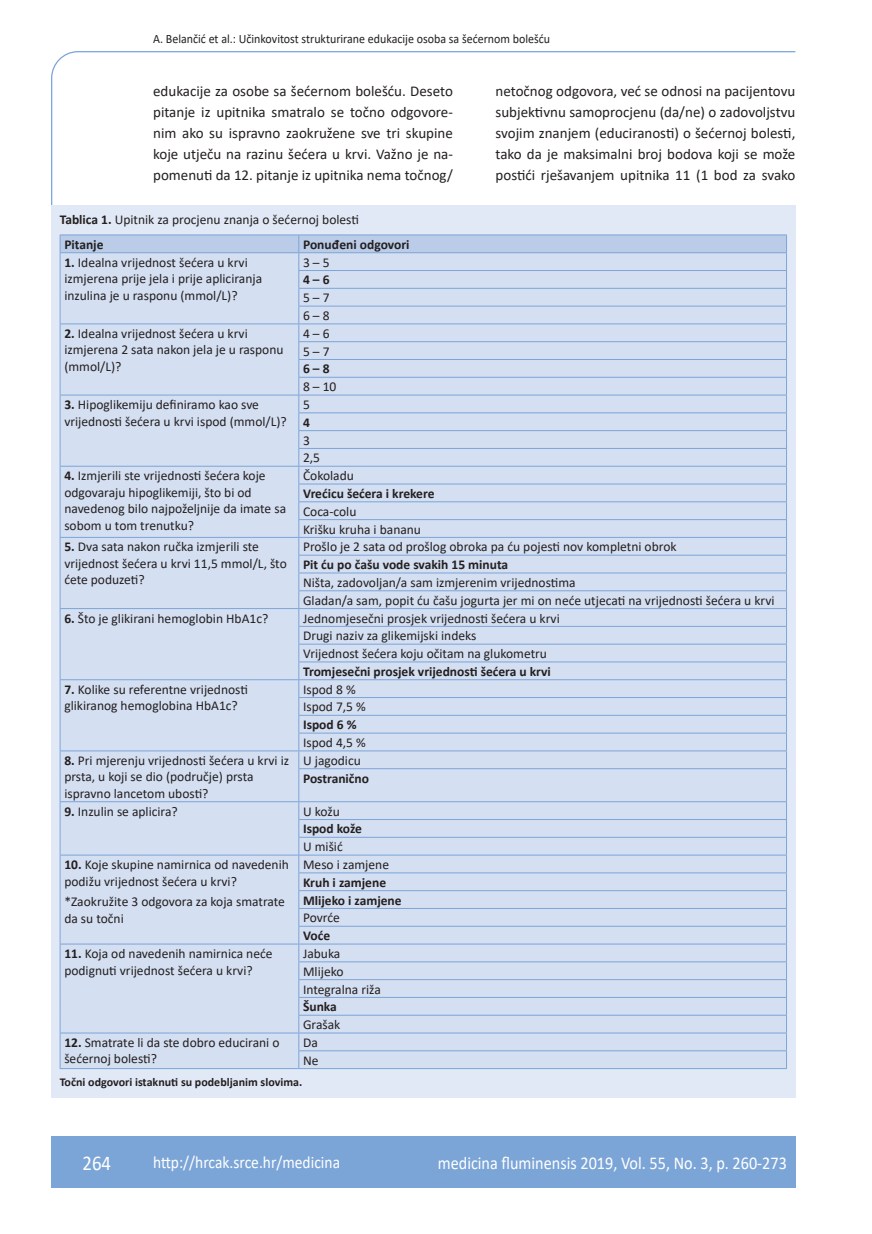
<style>
.page{position:relative;width:872px;height:1234px;background:#fff}
.page>*{position:absolute;margin:0;border:0;box-sizing:border-box;transform-origin:0 0}
.t1{font:21px "Calibri";color:#fff;scale:.9 1}
.t2{font:18px "Calibri";color:#fff;scale:.9 1}
.t3{font:17.25px "Calibri";color:#fff;scale:.9 1}
.osnovni_tekst{font:15px/21px "Calibri";color:#231f20;text-align:justify}
.tablica{font:13.5px/16.5px "Calibri";color:#231f20}
.tablica-2{font:700 13.5px "Calibri";color:#231f20}
.potpis_slika{font:13.5px "Calibri";color:#231f20}
.glava{font:12.75px "Calibri";color:#231f20;scale:.94 1}
.legenda{font:700 12px "Calibri";color:#231f20}
.s1{font-weight:700}
</style>
<div class="page">
<svg style="left:51px;top:51px;width:745px;height:275px"></svg>
<div style="left:51px;top:1135px;width:744px;height:51px;background:#7ca5d7"></div>
<div style="left:51px;top:206px;width:744px;height:891px;background:#e1e9f6"></div>
<div style="left:61px;top:768px;width:725px;height:299px;background:#d4dff1"></div>
<hr style="left:60px;top:234px;width:239px;height:1px;background:#7ca5d7">
<hr style="left:299px;top:234px;width:488px;height:1px;background:#7ca5d7">
<hr style="left:60px;top:768px;width:1px;height:33px;background:#7ca5d7">
<svg style="left:60px;top:235px;width:727px;height:533px"></svg>
<hr style="left:298px;top:768px;width:489px;height:1px;background:#7ca5d7">
<hr style="left:298px;top:768px;width:1px;height:33px;background:#7ca5d7">
<hr style="left:786px;top:768px;width:1px;height:33px;background:#7ca5d7">
<hr style="left:60px;top:801px;width:239px;height:1px;background:#7ca5d7">
<hr style="left:299px;top:801px;width:488px;height:1px;background:#7ca5d7">
<hr style="left:298px;top:819px;width:489px;height:1px;background:#7ca5d7">
<hr style="left:298px;top:836px;width:489px;height:1px;background:#7ca5d7">
<hr style="left:60px;top:854px;width:239px;height:1px;background:#7ca5d7">
<hr style="left:299px;top:854px;width:488px;height:1px;background:#7ca5d7">
<hr style="left:298px;top:872px;width:489px;height:1px;background:#7ca5d7">
<hr style="left:298px;top:890px;width:489px;height:1px;background:#7ca5d7">
<hr style="left:298px;top:907px;width:489px;height:1px;background:#7ca5d7">
<hr style="left:298px;top:925px;width:489px;height:1px;background:#7ca5d7">
<hr style="left:60px;top:943px;width:239px;height:1px;background:#7ca5d7">
<hr style="left:299px;top:943px;width:488px;height:1px;background:#7ca5d7">
<hr style="left:298px;top:961px;width:489px;height:1px;background:#7ca5d7">
<hr style="left:298px;top:979px;width:489px;height:1px;background:#7ca5d7">
<hr style="left:298px;top:996px;width:489px;height:1px;background:#7ca5d7">
<hr style="left:298px;top:1014px;width:489px;height:1px;background:#7ca5d7">
<hr style="left:60px;top:1032px;width:239px;height:1px;background:#7ca5d7">
<svg style="left:60px;top:801px;width:1px;height:266px"></svg>
<hr style="left:60px;top:1067px;width:239px;height:1px;background:#7ca5d7">
<hr style="left:299px;top:1032px;width:488px;height:1px;background:#7ca5d7">
<hr style="left:298px;top:1050px;width:489px;height:1px;background:#7ca5d7">
<svg style="left:298px;top:801px;width:1px;height:266px"></svg>
<svg style="left:786px;top:801px;width:1px;height:266px"></svg>
<hr style="left:299px;top:1067px;width:488px;height:1px;background:#7ca5d7">
<p class="glava" style="left:153px;top:29px;width:424px">A. Belančić et al.: Učinkovitost strukturirane edukacije osoba sa šećernom bolešću</p>
<p class="osnovni_tekst" style="left:153px;top:80px;width:301px">edukacije za osobe sa šećernom bolešću. Deseto pitanje iz upitnika smatralo se točno odgovore&shy;nim ako su ispravno zaokružene sve tri skupine koje utječu na razinu šećera u krvi. Važno je na&shy;pomenuti da 12. pitanje iz upitnika nema točnog/</p>
<p class="osnovni_tekst" style="left:495px;top:80px;width:301px">netočnog odgovora, već se odnosi na pacijentovu subjektivnu samoprocjenu (da/ne) o zadovoljstvu svojim znanjem (educiranosti) o šećernoj bolesti, tako da je maksimalni broj bodova koji se može postići rješavanjem upitnika 11 (1 bod za svako</p>
<p class="potpis_slika" style="left:60px;top:210px;width:301px"><span class="s1">Tablica 1.</span> Upitnik za procjenu znanja o šećernoj bolesti</p>
<p class="tablica-2" style="left:64px;top:235px;width:41px">Pitanje</p>
<p class="tablica-2" style="left:303px;top:235px;width:108px">Ponuđeni odgovori</p>
<p class="tablica" style="left:64px;top:253px;width:199px"><span class="s1">1.</span> Idealna vrijednost šećera u krvi izmjerena prije jela i prije apliciranja inzulina je u rasponu (mmol/L)?</p>
<p class="tablica" style="left:303px;top:253px;width:28px">3 – 5</p>
<p class="tablica-2" style="left:303px;top:270px;width:28px">4 – 6</p>
<p class="tablica" style="left:303px;top:289px;width:28px">5 – 7</p>
<p class="tablica" style="left:303px;top:307px;width:28px">6 – 8</p>
<p class="tablica" style="left:64px;top:325px;width:221px"><span class="s1">2.</span> Idealna vrijednost šećera u krvi izmjerena 2 sata nakon jela je u rasponu (mmol/L)?</p>
<p class="tablica" style="left:303px;top:325px;width:28px">4 – 6</p>
<p class="tablica" style="left:303px;top:342px;width:28px">5 – 7</p>
<p class="tablica-2" style="left:303px;top:359px;width:28px">6 – 8</p>
<p class="tablica" style="left:303px;top:378px;width:35px">8 – 10</p>
<p class="tablica" style="left:64px;top:396px;width:224px"><span class="s1">3.</span> Hipoglikemiju definiramo kao sve vrijednosti šećera u krvi ispod (mmol/L)?</p>
<p class="tablica" style="left:303px;top:396px;width:8px">5</p>
<p class="tablica-2" style="left:303px;top:412px;width:8px">4</p>
<p class="tablica" style="left:303px;top:431px;width:8px">3</p>
<p class="tablica" style="left:303px;top:449px;width:19px">2,5</p>
<p class="tablica" style="left:64px;top:467px;width:223px"><span class="s1">4.</span> Izmjerili ste vrijednosti šećera koje odgovaraju hipoglikemiji, što bi od navedenog bilo najpoželjnije da imate sa sobom u tom trenutku?</p>
<p class="tablica" style="left:303px;top:467px;width:52px">Čokoladu</p>
<p class="tablica-2" style="left:303px;top:484px;width:133px">Vrećicu šećera i krekere</p>
<p class="tablica" style="left:303px;top:502px;width:55px">Coca-colu</p>
<p class="tablica" style="left:303px;top:520px;width:119px">Krišku kruha i bananu</p>
<p class="tablica" style="left:64px;top:538px;width:224px"><span class="s1">5.</span> Dva sata nakon ručka izmjerili ste vrijednost šećera u krvi 11,5 mmol/L, što ćete poduzeti?</p>
<p class="tablica" style="left:303px;top:538px;width:375px">Prošlo je 2 sata od prošlog obroka pa ću pojesti nov kompletni obrok</p>
<p class="tablica-2" style="left:303px;top:555px;width:207px">Pit ću po čašu vode svakih 15 minuta</p>
<p class="tablica" style="left:303px;top:573px;width:274px">Ništa, zadovoljan/a sam izmjerenim vrijednostima</p>
<p class="tablica" style="left:303px;top:591px;width:473px">Gladan/a sam, popit ću čašu jogurta jer mi on neće utjecati na vrijednosti šećera u krvi</p>
<p class="tablica" style="left:64px;top:609px;width:205px"><span class="s1">6.</span> Što je glikirani hemoglobin HbA1c?</p>
<p class="tablica" style="left:303px;top:609px;width:258px">Jednomjesečni prosjek vrijednosti šećera u krvi</p>
<p class="tablica" style="left:303px;top:627px;width:175px">Drugi naziv za glikemijski indeks</p>
<p class="tablica" style="left:303px;top:645px;width:245px">Vrijednost šećera koju očitam na glukometru</p>
<p class="tablica-2" style="left:303px;top:661px;width:249px">Tromjesečni prosjek vrijednosti šećera u krvi</p>
<p class="tablica" style="left:64px;top:680px;width:185px"><span class="s1">7.</span> Kolike su referentne vrijednosti glikiranog hemoglobina HbA1c?</p>
<p class="tablica" style="left:303px;top:680px;width:54px">Ispod 8 %</p>
<p class="tablica" style="left:303px;top:698px;width:64px">Ispod 7,5 %</p>
<p class="tablica-2" style="left:303px;top:715px;width:55px">Ispod 6 %</p>
<p class="tablica" style="left:303px;top:733px;width:64px">Ispod 4,5 %</p>
<p class="tablica" style="left:64px;top:751px;width:226px"><span class="s1">8.</span> Pri mjerenju vrijednosti šećera u krvi iz prsta, u koji se dio (područje) prsta ispravno lancetom ubosti?</p>
<p class="tablica" style="left:303px;top:751px;width:59px">U jagodicu</p>
<p class="tablica-2" style="left:303px;top:768px;width:68px">Postranično</p>
<p class="tablica" style="left:64px;top:802px;width:115px"><span class="s1">9.</span> Inzulin se aplicira?</p>
<p class="tablica" style="left:303px;top:802px;width:38px">U kožu</p>
<p class="tablica-2" style="left:303px;top:819px;width:60px">Ispod kože</p>
<p class="tablica" style="left:303px;top:838px;width:41px">U mišić</p>
<p class="tablica" style="left:64px;top:855px;width:226px"><span class="s1">10.</span> Koje skupine namirnica od navedenih podižu vrijednost šećera u krvi?</p>
<p class="tablica" style="left:64px;top:893px;width:222px">*Zaokružite 3 odgovora za koja smatrate da su točni</p>
<p class="tablica" style="left:303px;top:855px;width:87px">Meso i zamjene</p>
<p class="tablica-2" style="left:303px;top:872px;width:85px">Kruh i zamjene</p>
<p class="tablica-2" style="left:303px;top:890px;width:100px">Mlijeko i zamjene</p>
<p class="tablica" style="left:303px;top:909px;width:38px">Povrće</p>
<p class="tablica-2" style="left:303px;top:925px;width:29px">Voće</p>
<p class="tablica" style="left:64px;top:944px;width:210px"><span class="s1">11.</span> Koja od navedenih namirnica neće podignuti vrijednost šećera u krvi?</p>
<p class="tablica" style="left:303px;top:944px;width:39px">Jabuka</p>
<p class="tablica" style="left:303px;top:962px;width:42px">Mlijeko</p>
<p class="tablica" style="left:303px;top:980px;width:79px">Integralna riža</p>
<p class="tablica-2" style="left:303px;top:997px;width:35px">Šunka</p>
<p class="tablica" style="left:303px;top:1015px;width:39px">Grašak</p>
<p class="tablica" style="left:64px;top:1033px;width:217px"><span class="s1">12.</span> Smatrate li da ste dobro educirani o šećernoj bolesti?</p>
<p class="tablica" style="left:303px;top:1033px;width:16px">Da</p>
<p class="tablica" style="left:303px;top:1051px;width:17px">Ne</p>
<p class="legenda" style="left:60px;top:1073px;width:244px">Točni odgovori istaknuti su podebljanim slovima.</p>
<p class="t1" style="left:82px;top:1147px;width:33px">264</p>
<p class="t3" style="left:153px;top:1149px;width:209px">http://hrcak.srce.hr/medicina</p>
<p class="t2" style="left:438px;top:1149px;width:389px">medicina fluminensis 2019, Vol. 55, No. 3, p. 260-273</p>
</div>
